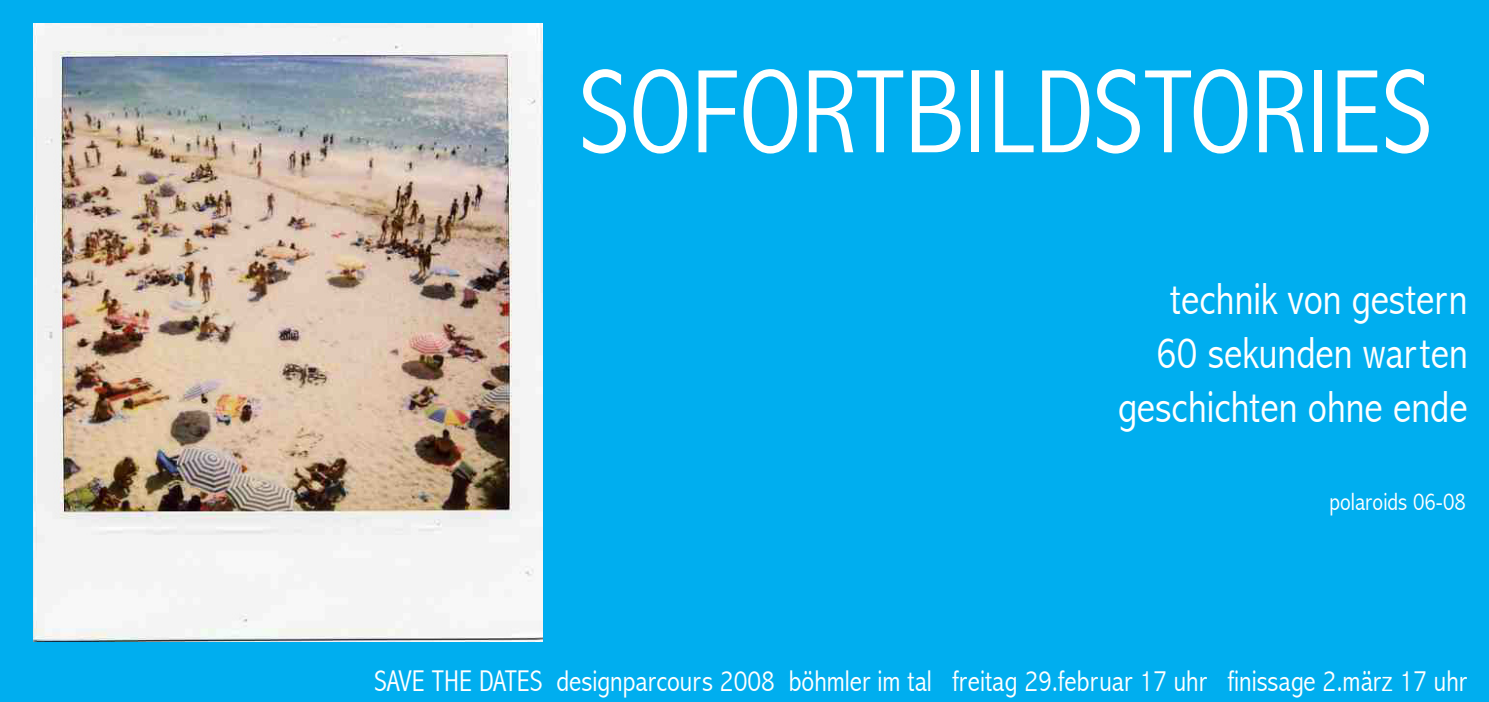
<style>
.page{position:relative;width:1489px;height:702px;background:#fff}
.page>*{position:absolute;margin:0;border:0;box-sizing:border-box;transform-origin:0 0}
.t1{font:300 condensed 120px "Abadi";color:#fff}
.t2{font:300 condensed 45px/54px "Abadi";color:#fff;text-align:right}
.t3{font:300 condensed 30px "Abadi";color:#fff}
.t4{font:300 condensed 25px "Abadi";color:#fff}
</style>
<div class="page">
<div style="left:0;top:0;width:1488px;height:702px;background:#00aeef"></div>
<img style="left:34px;top:23px;width:508px;height:618px">
<h1 class="t1" style="left:579px;top:43px;width:854px">SOFORTBILDSTORIES</h1>
<h2 class="t2" style="left:1117px;top:272px;width:351px">technik von gestern<br>60 sekunden warten geschichten ohne ende</h2>
<p class="t4" style="left:1329px;top:487px;width:138px">polaroids 06-08</p>
<p class="t3" style="left:374px;top:663px;width:1094px">SAVE THE DATES designparcours 2008 böhmler im tal freitag 29.februar 17 uhr finissage 2.märz 17 uhr</p>
</div>
